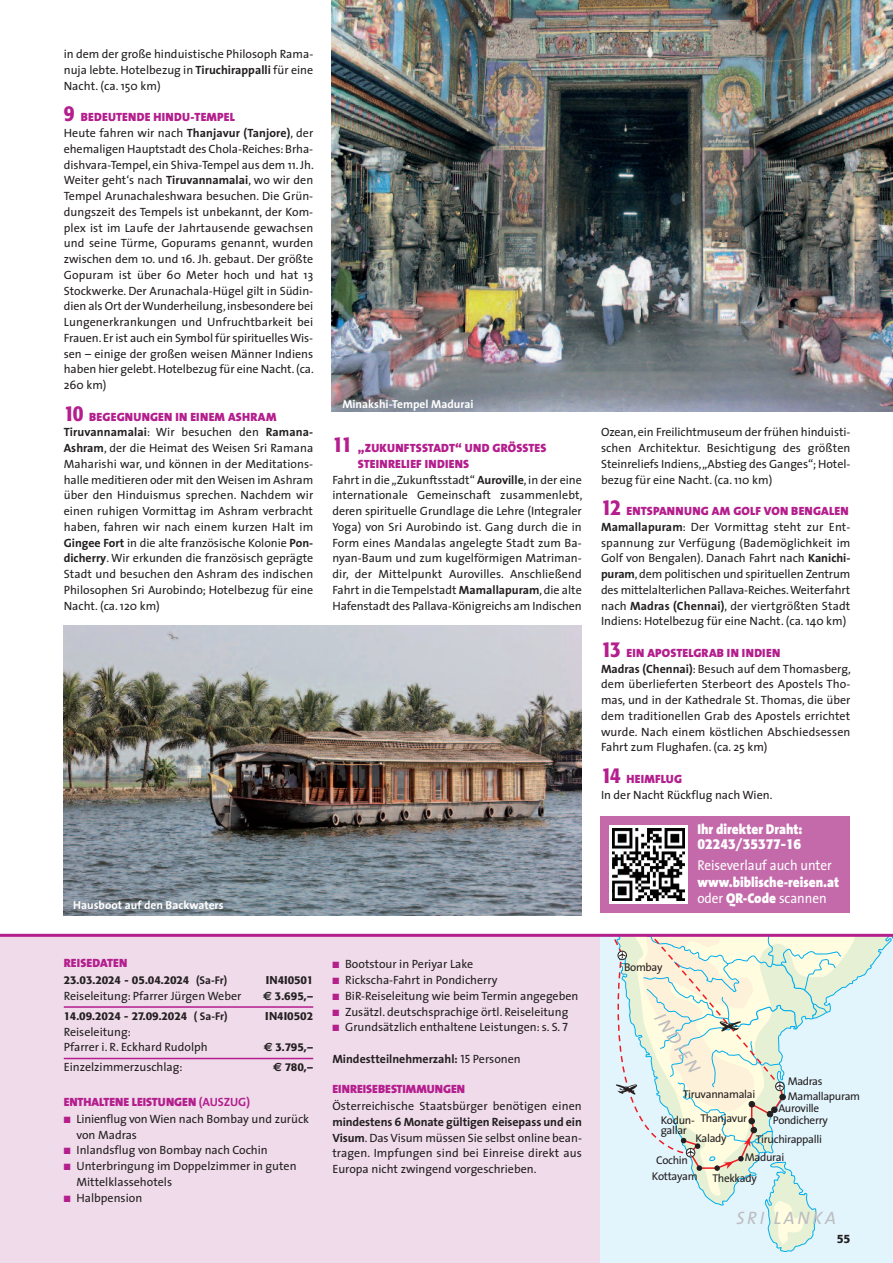
<style>
.page{position:relative;width:893px;height:1263px;background:#fff}
.page>*{position:absolute;margin:0;border:0;box-sizing:border-box;transform-origin:0 0}
.t1{font:italic 18px "The Sans";letter-spacing:.15em;color:#bcbdc0}
.t2{font:900 14.25px/16.5px "The Sans";color:#fff;scale:.93 1}
.t3{font:14.25px "The Sans";color:#fff;scale:.93 1}
.t4{font:700 14.25px "Formata";color:#fff;scale:.93 1}
.t5{font:12px/15.8px "The Sans";color:#231f20}
.t6{font:900 12px "The Sans";letter-spacing:.005em;color:#b41e8d}
.t7{font:700 12px "The Sans";color:#231f20}
.t8{font:500 12px "Formata";color:#231f20}
.t9{font:700 11.55px "The Sans";color:#fff}
.t10{font:11.25px/10.5px "The Sans";letter-spacing:-.03em;color:#231f20}
.t11{font:500 11.25px "Formata";color:#231f20}
.t12{font:500 11.25px "Formata";letter-spacing:-.02em;color:#231f20}
.s1{font-weight:700}
.s2{font-family:"Formata";font-weight:500;font-stretch:condensed;font-size:22.5px;color:#b41e8d}
.s3{font-weight:900;color:#b41e8d}
.s4{font-family:"Formata";font-weight:500;font-stretch:condensed;font-size:22.5px}
.s5{font-weight:400}
.s6{font-family:"The Sans";font-weight:700}
.s7{font-family:"Euro Sans";font-weight:700;font-size:12px}
.s8{color:#b41e8d}
.s9{font-family:"The Sans Caps"}
.s10{font-family:"The Sans Caps";font-weight:400}
</style>
<div class="page">
<div style="left:0;top:936px;width:893px;height:327px;background:#efdbea"></div>
<hr style="left:64px;top:1006px;width:249px;height:2px;background:#b41e8d">
<hr style="left:64px;top:1058px;width:249px;height:1px;background:#b41e8d">
<div style="left:601px;top:1252px;width:292px;height:11px;background:#e2f4fc"></div>
<svg style="left:601px;top:937px;width:292px;height:315px"></svg>
<hr style="left:0;top:934px;width:893px;height:3px;background:#b41e8d">
<div style="left:601px;top:816px;width:249px;height:97px;background:#c46aaa"></div>
<div style="left:609px;top:825px;width:79px;height:78px;background:linear-gradient(to right,#fff,#fff)"></div>
<img style="left:613px;top:828px;width:71px;height:72px">
<img style="left:332px;top:0;width:561px;height:412px">
<img style="left:64px;top:626px;width:518px;height:290px">
<p class="t5" style="left:64px;top:47px;width:251px;text-align:justify">in dem der große hinduistische Philosoph Rama&shy;nuja lebte.Hotelbezug in <span class="s1">Tiruchirappalli</span> für eine Nacht. (ca. 150 km)</p>
<p class="t5" style="left:64px;top:110px;width:251px"><span class="s2">9</span> <span class="s3">BEDEUTENDE HINDU-TEMPEL<br></span>Heute fahren wir nach <span class="s1">Thanjavur (Tanjore)</span>, der ehemaligen Hauptstadt des Chola-Reiches:Brha&shy;dishvara-Tempel, ein Shiva-Tempel aus dem 11.Jh.<br>Weiter geht‘s nach <span class="s1">Tiruvannamalai</span>, wo wir den Tempel Arunachaleshwara besuchen. Die Grün&shy;dungszeit des Tempels ist unbekannt, der Kom&shy;plex ist im Laufe der Jahrtausende gewachsen und seine Türme, Gopurams genannt, wurden zwischen dem 10. und 16. Jh. gebaut. Der größte Gopuram ist über 60 Meter hoch und hat 13<br>Stockwerke. Der Arunachala-Hügel gilt in Südin&shy;dien als Ort derWunderheilung,insbesondere bei Lungenerkrankungen und Unfruchtbarkeit bei Frauen. Er ist auch ein Symbol für spirituellesWis&shy;sen – einige der großen weisen Männer Indiens haben hier gelebt.Hotelbezug für eine Nacht.(ca.<br>260 km)</p>
<p class="t5" style="left:64px;top:410px;width:251px"><span class="s2">10</span> <span class="s3">BEGEGNUNGEN IN EINEM ASHRAM </span><span class="s1">Tiruvannamalai</span>: Wir besuchen den <span class="s1">Ramana-Ashram</span>, der die Heimat des Weisen Sri Ramana Maharishi war, und können in der Meditations&shy;halle meditieren oder mit denWeisen im Ashram über den Hinduismus sprechen. Nachdem wir einen ruhigen Vormittag im Ashram verbracht haben, fahren wir nach einem kurzen Halt im <span class="s1">Gingee Fort</span> in die alte französische Kolonie <span class="s1">Pon&shy;dicherry</span>. Wir erkunden die französisch geprägte Stadt und besuchen den Ashram des indischen Philosophen Sri Aurobindo; Hotelbezug für eine Nacht. (ca. 120 km)</p>
<p class="t9" style="left:73px;top:900px;width:152px">Hausboot auf den Backwaters</p>
<p class="t9" style="left:342px;top:399px;width:133px">Minakshi-Tempel Madurai</p>
<p class="t6" style="left:332px;top:443px;width:216px"><span class="s4">11</span> „ZUKUNFTSSTADT“ UND GRÖSSTES</p>
<p class="t6" style="left:358px;top:459px;width:113px">STEINRELIEF INDIENS</p>
<p class="t5" style="left:332px;top:473px;width:251px">Fahrt in die„Zukunftsstadt“ <span class="s1">Auroville</span>, in der eine</p>
<p class="t5" style="left:332px;top:488px;width:252px">internationale Gemeinschaft zusammenlebt,</p>
<p class="t5" style="left:332px;top:504px;width:251px">deren spirituelle Grundlage die Lehre (Integraler</p>
<p class="t5" style="left:332px;top:520px;width:251px">Yoga) von Sri Aurobindo ist. Gang durch die in</p>
<p class="t5" style="left:332px;top:536px;width:251px">Form eines Mandalas angelegte Stadt zum Ba-</p>
<p class="t5" style="left:332px;top:551px;width:251px">nyan-Baum und zum kugelförmigen Matriman-</p>
<p class="t5" style="left:332px;top:567px;width:251px">dir, der Mittelpunkt Aurovilles. Anschließend</p>
<p class="t5" style="left:332px;top:583px;width:251px">Fahrt in die Tempelstadt <span class="s1">Mamallapuram</span>, die alte</p>
<p class="t5" style="left:332px;top:599px;width:251px">Hafenstadt des Pallava-Königreichs am Indischen</p>
<p class="t5" style="left:601px;top:425px;width:251px;text-align:justify">Ozean, ein Freilichtmuseum der frühen hinduisti&shy;schen Architektur. Besichtigung des größten Steinreliefs Indiens,„Abstieg des Ganges“;Hotel&shy;bezug für eine Nacht. (ca. 110 km)</p>
<p class="t5" style="left:601px;top:504px;width:251px"><span class="s2">12</span> <span class="s3">ENTSPANNUNG AM GOLF VON BENGALEN </span><span class="s1">Mamallapuram</span>: Der Vormittag steht zur Ent&shy;spannung zur Verfügung (Bademöglichkeit im Golf von Bengalen). Danach Fahrt nach <span class="s1">Kanichi&shy;puram</span>,dem politischen und spirituellen Zentrum des mittelalterlichen Pallava-Reiches.Weiterfahrt nach <span class="s1">Madras (Chennai)</span>, der viertgrößten Stadt Indiens: Hotelbezug für eine Nacht. (ca. 140 km)</p>
<p class="t5" style="left:601px;top:646px;width:252px"><span class="s2">13</span> <span class="s3">EIN APOSTELGRAB IN INDIEN<br></span><span class="s1">Madras (Chennai)</span>: Besuch auf dem Thomasberg, dem überlieferten Sterbeort des Apostels Tho&shy;mas, und in der Kathedrale St. Thomas, die über dem traditionellen Grab des Apostels errichtet wurde. Nach einem köstlichen Abschiedsessen Fahrt zum Flughafen. (ca. 25 km)</p>
<p class="t5" style="left:601px;top:772px;width:173px"><span class="s2">14</span> <span class="s3">HEIMFLUG<br></span>In der Nacht Rückflug nach Wien.</p>
<p class="t2" style="left:697px;top:822px;width:115px">Ihr direkter Draht:</p>
<p class="t4" style="left:697px;top:838px;width:113px">02243/35377-16</p>
<p class="t3" style="left:697px;top:860px;width:146px">Reiseverlauf auch unter</p>
<p class="t2" style="left:697px;top:875px;width:154px">www.biblische-reisen.at <span class="s5">oder</span> QR-Code <span class="s5">scannen</span></p>
<p class="t6" style="left:64px;top:958px;width:65px">REISEDATEN</p>
<p class="t11" style="left:64px;top:975px;width:165px">23.03.2024 - 05.04.2024 <span class="s6">(Sa-Fr)</span></p>
<p class="t11" style="left:266px;top:975px;width:49px">IN4I0501</p>
<p class="t5" style="left:64px;top:989px;width:179px">Reiseleitung: Pfarrer Jürgen Weber</p>
<p class="t11" style="left:263px;top:991px;width:51px"><span class="s7">€</span> 3.695,–</p>
<p class="t12" style="left:64px;top:1011px;width:165px">14.09.2024 - 27.09.2024 <span class="s6">( Sa-Fr)</span></p>
<p class="t11" style="left:265px;top:1011px;width:50px">IN4I0502</p>
<p class="t5" style="left:64px;top:1025px;width:145px">Reiseleitung:<br>Pfarrer i. R. Eckhard Rudolph</p>
<p class="t11" style="left:264px;top:1042px;width:51px"><span class="s7">€</span> 3.795,–</p>
<p class="t5" style="left:64px;top:1060px;width:120px">Einzelzimmerzuschlag:</p>
<p class="t11" style="left:273px;top:1062px;width:42px"><span class="s7">€</span> 780,–</p>
<p class="t6" style="left:64px;top:1097px;width:188px">ENTHALTENE LEISTUNGEN <span class="s1">(AUSZUG)</span></p>
<p class="t5" style="left:77px;top:1112px;width:234px;text-indent:-13px"><span class="s8">■</span> Linienflug vonWien nach Bombay und zurück von Madras</p>
<p class="t5" style="left:64px;top:1143px;width:206px"><span class="s8">■</span> Inlandsflug von Bombay nach Cochin</p>
<p class="t5" style="left:77px;top:1159px;width:222px;text-indent:-13px"><span class="s8">■</span> Unterbringung im Doppelzimmer in guten<br>Mittelklassehotels</p>
<p class="t5" style="left:64px;top:1191px;width:80px"><span class="s8">■</span> Halbpension</p>
<p class="t5" style="left:332px;top:957px;width:142px"><span class="s8">■</span> Bootstour in Periyar Lake</p>
<p class="t5" style="left:332px;top:973px;width:167px"><span class="s8">■</span> Rickscha-Fahrt in Pondicherry</p>
<p class="t5" style="left:332px;top:989px;width:247px"><span class="s8">■</span> BiR-Reiseleitung wie beim Termin angegeben</p>
<p class="t5" style="left:332px;top:1005px;width:238px"><span class="s8">■</span> Zusätzl. deutschsprachige örtl. Reiseleitung</p>
<p class="t5" style="left:332px;top:1020px;width:237px"><span class="s8">■</span> Grundsätzlich enthaltene Leistungen: s. S. <span class="s9">7</span></p>
<p class="t7" style="left:332px;top:1054px;width:190px">Mindestteilnehmerzahl: <span class="s10">15</span> <span class="s5">Personen</span></p>
<p class="t6" style="left:332px;top:1084px;width:134px">EINREISEBESTIMMUNGEN</p>
<p class="t5" style="left:332px;top:1099px;width:251px">Österreichische Staatsbürger benötigen einen</p>
<p class="t5" style="left:332px;top:1115px;width:251px;text-align:justify"><span class="s1">mindestens 6 Monate gültigen Reisepass und ein Visum</span>.Das Visum müssen Sie selbst online bean&shy;tragen. Impfungen sind bei Einreise direkt aus Europa nicht zwingend vorgeschrieben.</p>
<p class="t10" style="left:624px;top:963px;width:40px">Bombay</p>
<h1 class="t1" style="left:665px;top:1010px;width:70px;rotate:57deg">INDIEN</h1>
<p class="t10" style="left:788px;top:1077px;width:36px">Madras</p>
<p class="t10" style="left:773px;top:1116px;width:56px">Pondicherry</p>
<p class="t10" style="left:683px;top:1090px;width:74px">Tiruvannamalai</p>
<p class="t10" style="left:788px;top:1092px;width:74px">Mamallapuram</p>
<p class="t10" style="left:756px;top:1135px;width:68px">Tiruchirappalli</p>
<p class="t10" style="left:778px;top:1104px;width:42px">Auroville</p>
<p class="t10" style="left:700px;top:1114px;width:48px">Thanjavur</p>
<p class="t10" style="left:661px;top:1116px;width:36px">Kodun&shy;gallar</p>
<p class="t10" style="left:695px;top:1134px;width:33px">Kalady</p>
<p class="t10" style="left:652px;top:1172px;width:47px">Kottayam</p>
<p class="t10" style="left:712px;top:1174px;width:46px">Thekkady</p>
<p class="t10" style="left:745px;top:1153px;width:41px">Madurai</p>
<p class="t10" style="left:656px;top:1156px;width:33px">Cochin</p>
<h1 class="t1" style="left:736px;top:1211px;width:101px">SRI LANKA</h1>
<p class="t8" style="left:837px;top:1233px;width:15px">55</p>
</div>
